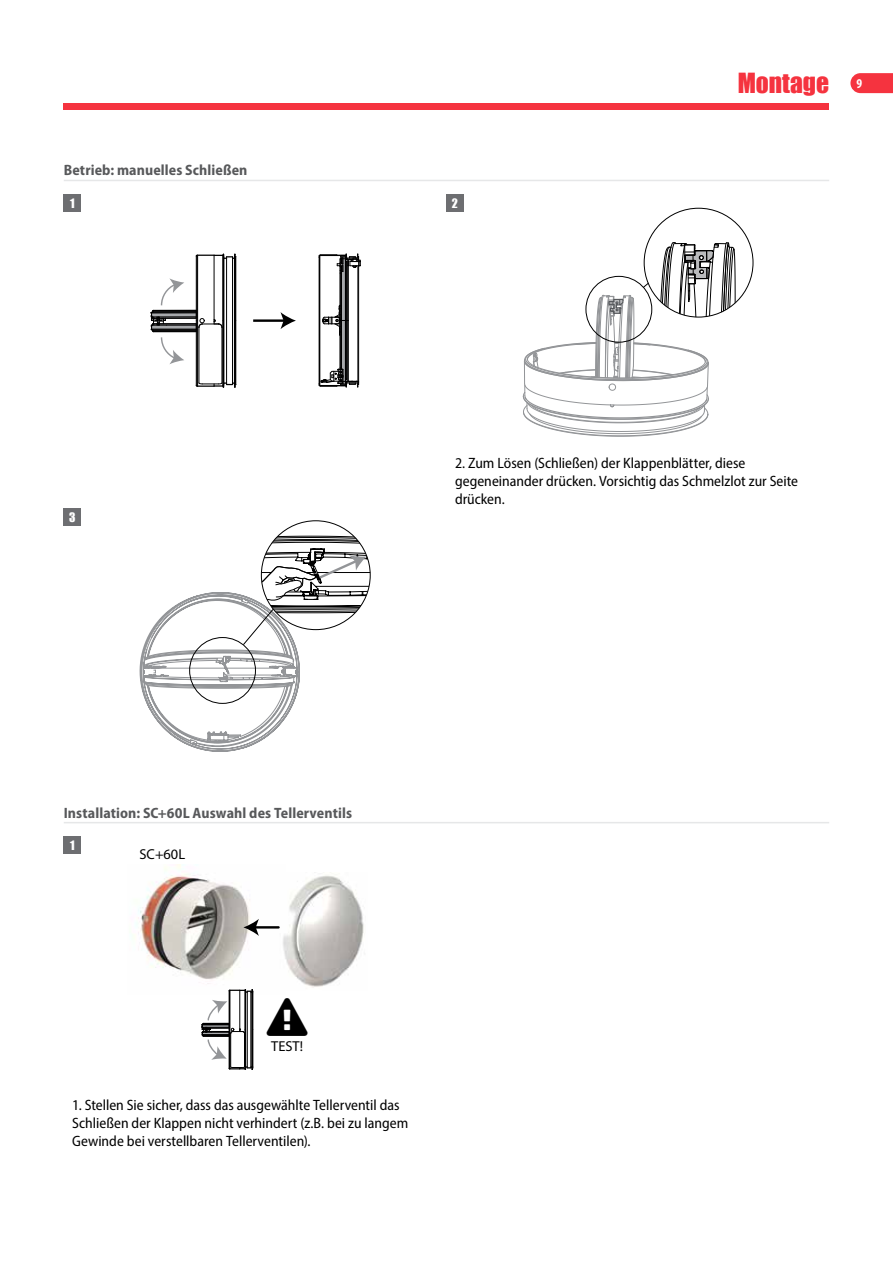
<style>
.page{position:relative;width:893px;height:1263px;background:#fff}
.page>*{position:absolute;margin:0;border:0;box-sizing:border-box;transform-origin:0 0}
.t1{font:25.5px "Impact";color:#f5333f}
.t2{font:semi-condensed 15px/18px "Myriad Pro";color:#000}
.t3{font:700 semi-condensed 15px "Myriad Pro";letter-spacing:.005em;color:#58595b}
.t4{font:14.4px "Myriad Pro";color:#010101}
.t5{font:12px "Impact";color:#fff}
</style>
<div class="page">
<div style="left:64px;top:103px;width:765px;height:6px;background:#f5333f"></div>
<svg style="left:850px;top:73px;width:43px;height:20px"></svg>
<hr style="left:64px;top:180px;width:765px;height:1px;background:#e6e7e8">
<hr style="left:64px;top:822px;width:765px;height:1px;background:#e6e7e8">
<hr style="left:196px;top:321px;width:1px;height:64px;background:#010101">
<hr style="left:196px;top:256px;width:1px;height:65px;background:#010101">
<hr style="left:235px;top:254px;width:1px;height:133px;background:#010101">
<hr style="left:234px;top:254px;width:1px;height:133px;background:#010101">
<hr style="left:222px;top:327px;width:1px;height:56px;background:#010101">
<hr style="left:199px;top:327px;width:1px;height:56px;background:#010101">
<hr style="left:214px;top:255px;width:1px;height:69px;background:#010101">
<hr style="left:232px;top:257px;width:1px;height:127px;background:#010101">
<hr style="left:226px;top:257px;width:1px;height:127px;background:#010101">
<svg style="left:195px;top:254px;width:42px;height:7px"></svg>
<svg style="left:195px;top:380px;width:42px;height:8px"></svg>
<hr style="left:223px;top:255px;width:1px;height:66px;background:#010101">
<hr style="left:223px;top:321px;width:1px;height:65px;background:#010101">
<hr style="left:197px;top:255px;width:1px;height:66px;background:#010101">
<hr style="left:197px;top:321px;width:1px;height:65px;background:#010101">
<hr style="left:319px;top:257px;width:1px;height:127px;background:#010101">
<hr style="left:358px;top:266px;width:1px;height:116px;background:#010101">
<hr style="left:348px;top:260px;width:1px;height:60px;background:#010101">
<hr style="left:348px;top:320px;width:1px;height:61px;background:#010101">
<svg style="left:319px;top:254px;width:42px;height:20px"></svg>
<hr style="left:357px;top:266px;width:1px;height:115px;background:#010101">
<hr style="left:320px;top:256px;width:1px;height:129px;background:#010101">
<svg style="left:322px;top:305px;width:18px;height:31px"></svg>
<svg style="left:319px;top:368px;width:40px;height:20px"></svg>
<svg style="left:342px;top:261px;width:4px;height:119px"></svg>
<div style="left:340px;top:259px;width:8px;height:123px;border:1px solid #010101"></div>
<svg style="left:150px;top:278px;width:73px;height:86px"></svg>
<hr style="left:253px;top:319px;width:32px;height:3px;background:#000">
<svg style="left:281px;top:312px;width:15px;height:17px"></svg>
<svg style="left:523px;top:222px;width:213px;height:215px"></svg>
<svg style="left:139px;top:521px;width:231px;height:231px"></svg>
<img style="left:136px;top:865px;width:136px;height:119px">
<img style="left:272px;top:875px;width:92px;height:113px">
<hr style="left:252px;top:990px;width:1px;height:79px;background:#010101">
<hr style="left:230px;top:990px;width:1px;height:79px;background:#010101">
<hr style="left:240px;top:990px;width:1px;height:41px;background:#010101">
<hr style="left:251px;top:991px;width:1px;height:77px;background:#010101">
<hr style="left:247px;top:991px;width:1px;height:77px;background:#010101">
<svg style="left:228px;top:989px;width:26px;height:5px"></svg>
<hr style="left:245px;top:990px;width:1px;height:39px;background:#010101">
<hr style="left:229px;top:990px;width:1px;height:39px;background:#010101">
<svg style="left:201px;top:1000px;width:53px;height:70px"></svg>
<hr style="left:254px;top:926px;width:25px;height:2px;background:#000">
<svg style="left:243px;top:919px;width:16px;height:17px"></svg>
<div style="left:64px;top:195px;width:17px;height:17px;background:#6d6e71"></div>
<div style="left:446px;top:195px;width:17px;height:17px;background:#6d6e71"></div>
<div style="left:64px;top:508px;width:17px;height:17px;background:#6d6e71"></div>
<div style="left:64px;top:837px;width:17px;height:17px;background:#6d6e71"></div>
<p class="t3" style="left:64px;top:162px;width:185px">Betrieb: manuelles Schließen</p>
<p class="t5" style="left:70px;top:194px;width:6px">1</p>
<p class="t5" style="left:452px;top:194px;width:8px">2</p>
<h1 class="t1" style="left:738px;top:63px;width:126px">Montage <sup>9</sup></h1>
<p class="t5" style="left:69px;top:507px;width:8px">3</p>
<p class="t2" style="left:455px;top:454px;width:345px">2. Zum Lösen (Schließen) der Klappenblätter, diese gegeneinander drücken. Vorsichtig das Schmelzlot zur Seite drücken.</p>
<p class="t3" style="left:64px;top:804px;width:290px">Installation: SC+60L Auswahl des Tellerventils</p>
<p class="t4" style="left:140px;top:846px;width:47px">SC+60L</p>
<p class="t5" style="left:70px;top:836px;width:6px">1</p>
<p class="t4" style="left:271px;top:1037px;width:33px">TEST!</p>
<p class="t2" style="left:72px;top:1096px;width:338px">1. Stellen Sie sicher, dass das ausgewählte Tellerventil das<br>Schließen der Klappen nicht verhindert (z.B. bei zu langem<br>Gewinde bei verstellbaren Tellerventilen).</p>
</div>
